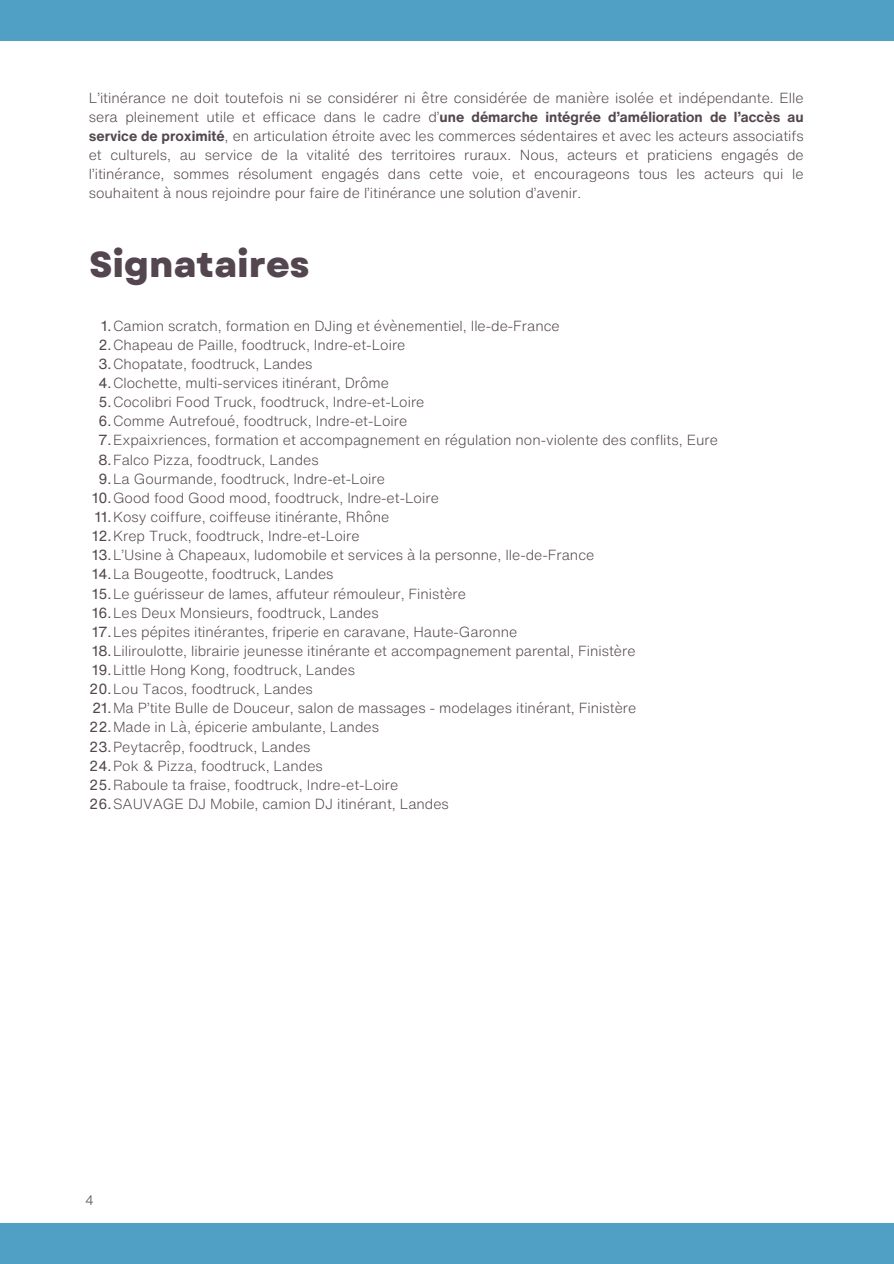
<style>
.page{position:relative;width:894px;height:1264px;background:#fff}
.page>*{position:absolute;margin:0;border:0;box-sizing:border-box;transform-origin:0 0}
.t1{font:800 36px "Garet";color:#53464e}
.t2{font:300 14.25px/19.2px "Helvetica Now Text";color:#53464e;text-align:justify}
.t3{font:300 13.5px "Helvetica Now Text";color:#53464e}
.s1{font-weight:700}
.s2{font-weight:400}
</style>
<div class="page">
<div style="left:0;top:0;width:893px;height:40px;background:#50a0c6"></div>
<div style="left:0;top:1222px;width:893px;height:41px;background:#50a0c6"></div>
<p class="t2" style="left:89px;top:88px;width:716px">L’itinérance ne doit toutefois ni se considérer ni être considérée de manière isolée et indépendante. Elle sera pleinement utile et efficace dans le cadre d’<span class="s1">une démarche intégrée d’amélioration de l’accès au service de proximité</span>, en articulation étroite avec les commerces sédentaires et avec les acteurs associatifs et culturels, au service de la vitalité des territoires ruraux. Nous, acteurs et praticiens engagés de l’itinérance, sommes résolument engagés dans cette voie, et encourageons tous les acteurs qui le souhaitent à nous rejoindre pour faire de l’itinérance une solution d’avenir.</p>
<h1 class="t1" style="left:89px;top:238px;width:222px">Signataires</h1>
<p class="t2" style="left:101px;top:316px;width:460px"><span class="s2">1.</span>Camion scratch, formation en DJing et évènementiel, Ile-de-France</p>
<p class="t2" style="left:98px;top:335px;width:308px"><span class="s2">2.</span>Chapeau de Paille, foodtruck, Indre-et-Loire</p>
<p class="t2" style="left:98px;top:354px;width:216px"><span class="s2">3.</span>Chopatate, foodtruck, Landes</p>
<p class="t2" style="left:98px;top:373px;width:292px"><span class="s2">4.</span>Clochette, multi-services itinérant, Drôme</p>
<p class="t2" style="left:98px;top:392px;width:327px"><span class="s2">5.</span>Cocolibri Food Truck, foodtruck, Indre-et-Loire</p>
<p class="t2" style="left:98px;top:411px;width:310px"><span class="s2">6.</span>Comme Autrefoué, foodtruck, Indre-et-Loire</p>
<p class="t2" style="left:98px;top:430px;width:621px"><span class="s2">7.</span>Expaixriences, formation et accompagnement en régulation non-violente des conflits, Eure</p>
<p class="t2" style="left:98px;top:449px;width:222px"><span class="s2">8.</span>Falco Pizza, foodtruck, Landes</p>
<p class="t2" style="left:98px;top:469px;width:288px"><span class="s2">9.</span>La Gourmande, foodtruck, Indre-et-Loire</p>
<p class="t2" style="left:92px;top:488px;width:348px"><span class="s2">10.</span>Good food Good mood, foodtruck, Indre-et-Loire</p>
<p class="t2" style="left:95px;top:507px;width:296px"><span class="s2">11.</span>Kosy coiffure, coiffeuse itinérante, Rhône</p>
<p class="t2" style="left:92px;top:526px;width:269px"><span class="s2">12.</span>Krep Truck, foodtruck, Indre-et-Loire</p>
<p class="t2" style="left:92px;top:545px;width:503px"><span class="s2">13.</span>L’Usine à Chapeaux, ludomobile et services à la personne, Ile-de-France</p>
<p class="t2" style="left:92px;top:564px;width:243px"><span class="s2">14.</span>La Bougeotte, foodtruck, Landes</p>
<p class="t2" style="left:92px;top:583px;width:375px"><span class="s2">15.</span>Le guérisseur de lames, affuteur rémouleur, Finistère</p>
<p class="t2" style="left:92px;top:602px;width:288px"><span class="s2">16.</span>Les Deux Monsieurs, foodtruck, Landes</p>
<p class="t2" style="left:92px;top:622px;width:427px"><span class="s2">17.</span>Les pépites itinérantes, friperie en caravane, Haute-Garonne</p>
<p class="t2" style="left:92px;top:641px;width:545px"><span class="s2">18.</span>Liliroulotte, librairie jeunesse itinérante et accompagnement parental, Finistère</p>
<p class="t2" style="left:92px;top:660px;width:264px"><span class="s2">19.</span>Little Hong Kong, foodtruck, Landes</p>
<p class="t2" style="left:89px;top:679px;width:225px"><span class="s2">20.</span>Lou Tacos, foodtruck, Landes</p>
<p class="t2" style="left:92px;top:698px;width:545px"><span class="s2">21.</span>Ma P’tite Bulle de Douceur, salon de massages - modelages itinérant, Finistère</p>
<p class="t2" style="left:89px;top:717px;width:291px"><span class="s2">22.</span>Made in Là, épicerie ambulante, Landes</p>
<p class="t2" style="left:89px;top:736px;width:223px"><span class="s2">23.</span>Peytacrêp, foodtruck, Landes</p>
<p class="t2" style="left:89px;top:755px;width:235px"><span class="s2">24.</span>Pok &amp; Pizza, foodtruck, Landes</p>
<p class="t2" style="left:89px;top:775px;width:310px"><span class="s2">25.</span>Raboule ta fraise, foodtruck, Indre-et-Loire</p>
<p class="t2" style="left:89px;top:794px;width:361px"><span class="s2">26.</span>SAUVAGE DJ Mobile, camion DJ itinérant, Landes</p>
<p class="t3" style="left:85px;top:1189px;width:10px">4</p>
</div>
